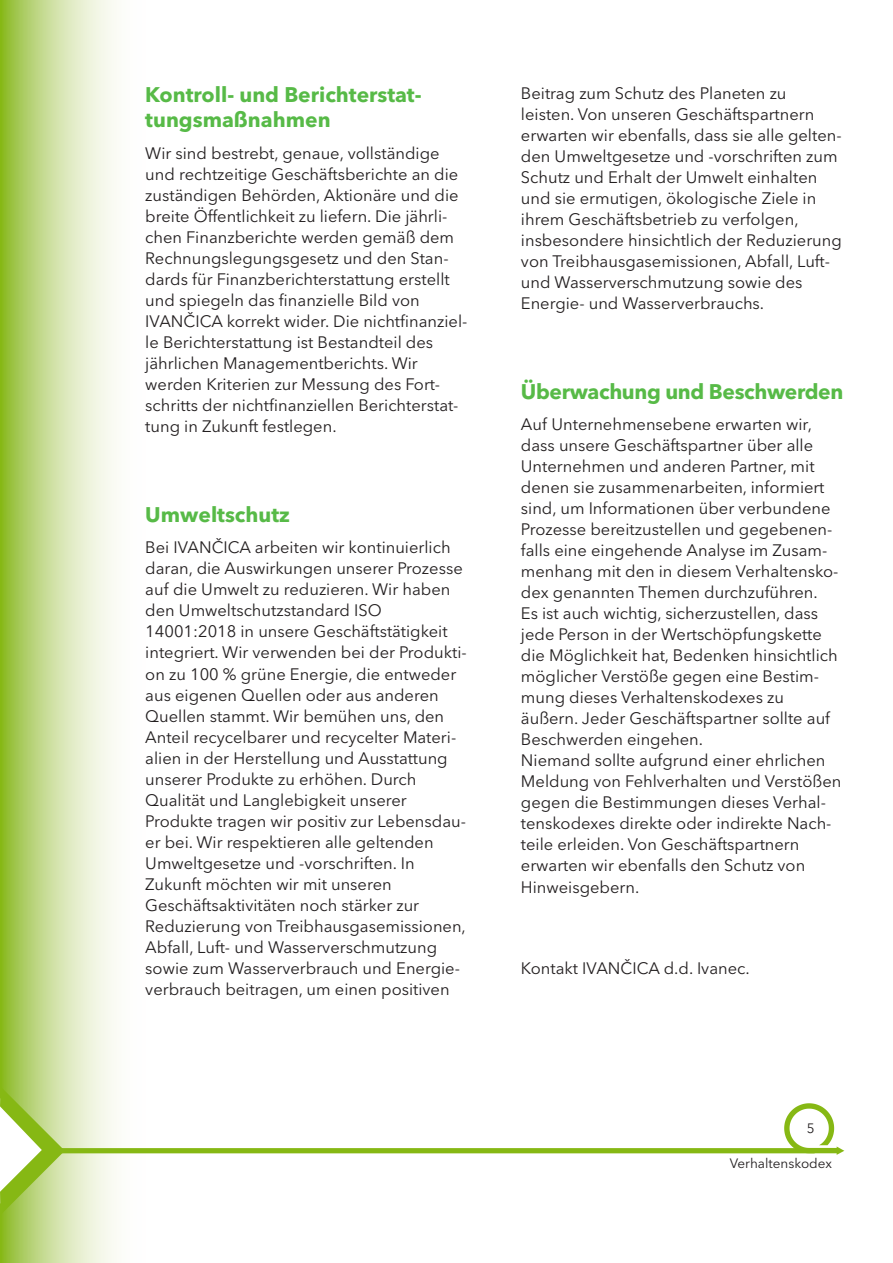
<style>
.page{position:relative;width:893px;height:1263px;background:#fff}
.page>*{position:absolute;margin:0;border:0;box-sizing:border-box;transform-origin:0 0}
.t1{font:700 21px/25.2px "Avenir Next LT Pro";color:#57ba47}
.t2{font:16.5px/21px "Avenir Next LT Pro";color:#231f20}
.t3{font:13.5px "Avenir Next LT Pro";color:#231f20}
</style>
<div class="page">
<svg style="left:0;top:0;width:145px;height:1263px"></svg>
<svg style="left:0;top:1086px;width:65px;height:129px"></svg>
<div style="left:62px;top:1148px;width:753px;height:5px;background:#86b814"></div>
<svg style="left:784px;top:1103px;width:60px;height:52px"></svg>
<p class="t1" style="left:145px;top:82px;width:278px">Kontroll- und Berichterstat&shy;tungsmaßnahmen</p>
<p class="t2" style="left:145px;top:143px;width:324px">Wir sind bestrebt, genaue, vollständige und rechtzeitige Geschäftsberichte an die zuständigen Behörden, Aktionäre und die breite Öffentlichkeit zu liefern. Die jährli&shy;chen Finanzberichte werden gemäß dem Rechnungslegungsgesetz und den Stan&shy;dards für Finanzberichterstattung erstellt und spiegeln das finanzielle Bild von IVANČICA korrekt wider. Die nichtfinanziel&shy;le Berichterstattung ist Bestandteil des jährlichen Managementberichts. Wir werden Kriterien zur Messung des Fort&shy;schritts der nichtfinanziellen Berichterstat&shy;tung in Zukunft festlegen.</p>
<p class="t1" style="left:145px;top:502px;width:146px">Umweltschutz</p>
<p class="t2" style="left:145px;top:537px;width:323px">Bei IVANČICA arbeiten wir kontinuierlich daran, die Auswirkungen unserer Prozesse auf die Umwelt zu reduzieren. Wir haben den Umweltschutzstandard ISO 14001:2018 in unsere Geschäftstätigkeit integriert. Wir verwenden bei der Produkti&shy;on zu 100 % grüne Energie, die entweder aus eigenen Quellen oder aus anderen Quellen stammt. Wir bemühen uns, den Anteil recycelbarer und recycelter Materi&shy;alien in der Herstellung und Ausstattung unserer Produkte zu erhöhen. Durch Qualität und Langlebigkeit unserer Produkte tragen wir positiv zur Lebensdau&shy;er bei. Wir respektieren alle geltenden Umweltgesetze und -vorschriften. In Zukunft möchten wir mit unseren Geschäftsaktivitäten noch stärker zur Reduzierung von Treibhausgasemissionen, Abfall, Luft- und Wasserverschmutzung sowie zum Wasserverbrauch und Energie&shy;verbrauch beitragen, um einen positiven</p>
<p class="t2" style="left:521px;top:83px;width:322px">Beitrag zum Schutz des Planeten zu leisten. Von unseren Geschäftspartnern erwarten wir ebenfalls, dass sie alle gelten&shy;den Umweltgesetze und -vorschriften zum Schutz und Erhalt der Umwelt einhalten und sie ermutigen, ökologische Ziele in ihrem Geschäftsbetrieb zu verfolgen, insbesondere hinsichtlich der Reduzierung von Treibhausgasemissionen, Abfall, Luft&shy;und Wasserverschmutzung sowie des Energie- und Wasserverbrauchs.</p>
<p class="t1" style="left:521px;top:379px;width:324px">Überwachung und Beschwerden</p>
<p class="t2" style="left:521px;top:414px;width:322px">Auf Unternehmensebene erwarten wir, dass unsere Geschäftspartner über alle Unternehmen und anderen Partner, mit denen sie zusammenarbeiten, informiert sind, um Informationen über verbundene Prozesse bereitzustellen und gegebenen&shy;falls eine eingehende Analyse im Zusam&shy;menhang mit den in diesem Verhaltensko&shy;dex genannten Themen durchzuführen.<br>Es ist auch wichtig, sicherzustellen, dass jede Person in der Wertschöpfungskette die Möglichkeit hat, Bedenken hinsichtlich möglicher Verstöße gegen eine Bestim&shy;mung dieses Verhaltenskodexes zu äußern. Jeder Geschäftspartner sollte auf Beschwerden eingehen.<br>Niemand sollte aufgrund einer ehrlichen Meldung von Fehlverhalten und Verstößen gegen die Bestimmungen dieses Verhal&shy;tenskodexes direkte oder indirekte Nach&shy;teile erleiden. Von Geschäftspartnern erwarten wir ebenfalls den Schutz von Hinweisgebern.</p>
<p class="t2" style="left:521px;top:957px;width:230px">Kontakt IVANČICA d.d. Ivanec.</p>
<p class="t3" style="left:807px;top:1120px;width:9px">5</p>
<p class="t3" style="left:730px;top:1155px;width:104px">Verhaltenskodex</p>
</div>
